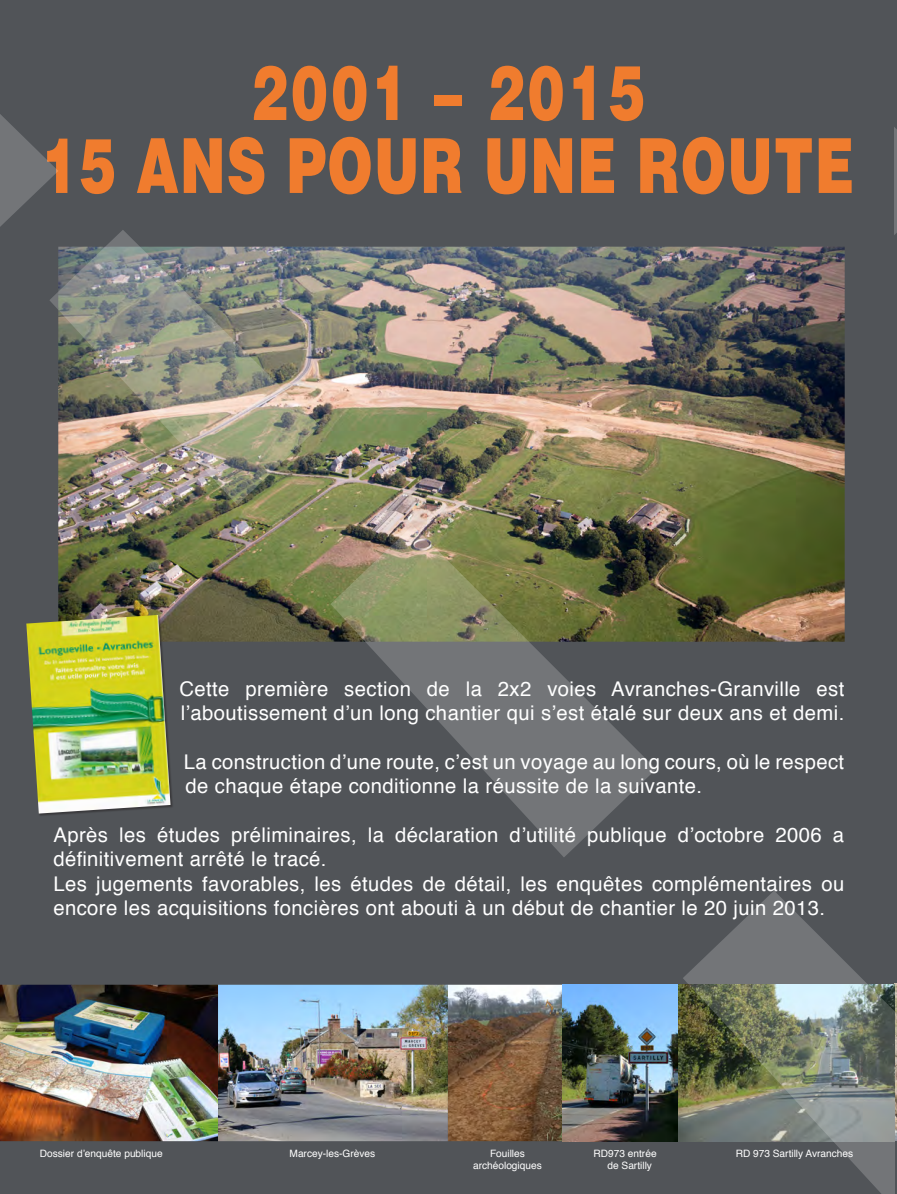
<style>
.page{position:relative;width:897px;height:1194px;background:#fff}
.page>*{position:absolute;margin:0;border:0;box-sizing:border-box;transform-origin:0 0}
.t1{font:900 75.9px/72.9px "Helvetica";letter-spacing:.02em;color:#f07c2e;text-align:center;scale:.72 1}
.t2{font:20.25px/24.3px "Helvetica";letter-spacing:.02em;color:#fff}
.t3{font:10.2px "Helvetica";color:#fff}
</style>
<div class="page">
<hr style="left:893px;top:0;width:3px;height:1193px;background:#515458">
<svg style="left:894px;top:127px;width:2px;height:108px"></svg>
<img style="left:0;top:0;width:893px;height:1193px">
<img style="left:58px;top:247px;width:786px;height:394px">
<div style="left:26px;top:615px;width:147px;height:201px;background:#231f20;opacity:.5"></div>
<img style="left:26px;top:615px;width:144px;height:198px">
<svg style="left:0;top:49px;width:58px;height:189px;background:#5b5e61"></svg>
<img style="left:49px;top:230px;width:271px;height:275px">
<svg style="left:330px;top:525px;width:325px;height:332px;background:#67695d"></svg>
<img style="left:682px;top:890px;width:211px;height:303px">
<p class="t1" style="left:42px;top:55px;width:1128px">2001 – 2015<br>15 ANS POUR UNE ROUTE</p>
<p class="t2" style="left:179px;top:677px;width:666px">Cette première section de la 2x2 voies Avranches-Granville est l’aboutissement d’un long chantier qui s’est étalé sur deux ans et demi.</p>
<p class="t2" style="left:184px;top:750px;width:661px">La construction d’une route, c’est un voyage au long cours, où le respect de chaque étape conditionne la réussite de la suivante.</p>
<p class="t2" style="left:53px;top:823px;width:792px">Après les études préliminaires, la déclaration d’utilité publique d’octobre 2006 a définitivement arrêté le tracé.<br>Les jugements favorables, les études de détail, les enquêtes complémentaires ou encore les acquisitions foncières ont abouti à un début de chantier le 20 juin 2013.</p>
<p class="t3" style="left:40px;top:1144px;width:124px">Dossier d’enquête publique</p>
<p class="t3" style="left:289px;top:1144px;width:87px">Marcey-les-Grèves</p>
<p class="t3" style="left:489px;top:1144px;width:36px">Fouilles</p>
<p class="t3" style="left:593px;top:1144px;width:65px">RD973 entrée</p>
<p class="t3" style="left:473px;top:1157px;width:70px">archéologiques</p>
<p class="t3" style="left:607px;top:1157px;width:46px">de Sartilly</p>
<p class="t3" style="left:735px;top:1144px;width:119px">RD 973 Sartilly Avranches</p>
</div>
